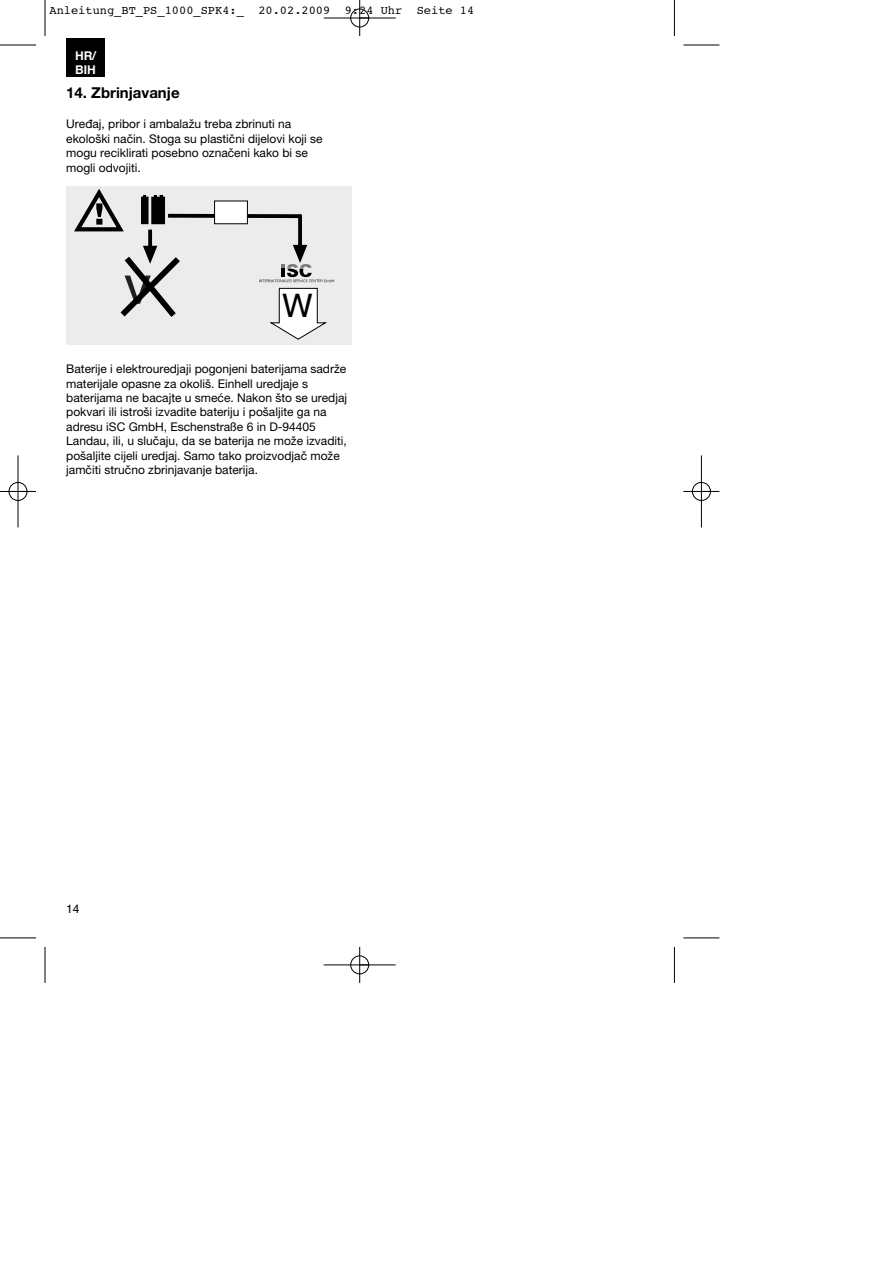
<style>
.page{position:relative;width:893px;height:1263px;background:#fff}
.page>*{position:absolute;margin:0;border:0;box-sizing:border-box;transform-origin:0 0}
.t1{font:54px "Helvetica";color:#231f20}
.t2{font:32.4px "Helvetica";color:#000}
.t3{font:700 15px "Helvetica Neue East A";color:#000}
.t4{font:12px/14.4px "Helvetica Neue CELT";color:#000}
.t5{font:12px/14.4px "Helvetica Neue East A";color:#000}
.t6{font:12px "Courier";color:#000}
.t7{font:700 12px/14.4px "Helvetica";color:#fff}
.t8{font:12px "Helvetica";color:#000}
</style>
<div class="page">
<div style="left:66px;top:39px;width:39px;height:38px;background:#000"></div>
<div style="left:66px;top:187px;width:286px;height:158px;background:#ececec"></div>
<svg style="left:74px;top:189px;width:50px;height:43px"></svg>
<svg style="left:148px;top:230px;width:4px;height:16px"></svg>
<svg style="left:120px;top:246px;width:60px;height:71px"></svg>
<svg style="left:168px;top:214px;width:133px;height:4px"></svg>
<svg style="left:298px;top:215px;width:4px;height:30px"></svg>
<svg style="left:269px;top:288px;width:58px;height:52px"></svg>
<svg style="left:259px;top:245px;width:75px;height:37px"></svg>
<div style="left:215px;top:201px;width:32px;height:23px;background:#fff"></div>
<div style="left:214px;top:201px;width:34px;height:23px;border:1px solid #000"></div>
<div style="left:142px;top:197px;width:6px;height:27px;background:#000"></div>
<div style="left:141px;top:197px;width:7px;height:27px;border:1px solid #000"></div>
<div style="left:152px;top:197px;width:13px;height:27px;background:#000"></div>
<div style="left:151px;top:197px;width:14px;height:27px;border:1px solid #000"></div>
<svg style="left:154px;top:195px;width:9px;height:2px"></svg>
<hr style="left:45px;top:0;width:1px;height:36px;background:#000">
<hr style="left:0;top:45px;width:36px;height:1px;background:#000">
<hr style="left:674px;top:0;width:1px;height:36px;background:#000">
<hr style="left:683px;top:45px;width:36px;height:1px;background:#000">
<hr style="left:45px;top:947px;width:1px;height:36px;background:#000">
<hr style="left:0;top:938px;width:36px;height:1px;background:#000">
<hr style="left:674px;top:947px;width:1px;height:36px;background:#000">
<hr style="left:683px;top:938px;width:36px;height:1px;background:#000">
<div style="left:692px;top:482px;width:19px;height:19px;border:1px solid #fff;border-radius:50%"></div>
<hr style="left:324px;top:18px;width:72px;height:1px;background:#000">
<hr style="left:324px;top:965px;width:72px;height:1px;background:#000">
<hr style="left:18px;top:455px;width:1px;height:72px;background:#000">
<hr style="left:701px;top:455px;width:1px;height:72px;background:#000">
<hr style="left:359px;top:0;width:1px;height:36px;background:#000">
<hr style="left:359px;top:947px;width:1px;height:36px;background:#000">
<hr style="left:0;top:491px;width:36px;height:1px;background:#000">
<hr style="left:683px;top:491px;width:36px;height:1px;background:#000">
<div style="left:350px;top:9px;width:19px;height:18px;border:1px solid #000;border-radius:50%"></div>
<div style="left:350px;top:956px;width:19px;height:18px;border:1px solid #000;border-radius:50%"></div>
<div style="left:9px;top:482px;width:18px;height:19px;border:1px solid #000;border-radius:50%"></div>
<div style="left:692px;top:482px;width:18px;height:19px;border:1px solid #000;border-radius:50%"></div>
<p class="t6" style="left:50px;top:4px;width:426px">Anleitung_BT_PS_1000_SPK4:_ 20.02.2009 9:24 Uhr Seite 14</p>
<p class="t7" style="left:75px;top:50px;width:22px">HR/<br>BIH</p>
<p class="t3" style="left:66px;top:88px;width:115px">14. Zbrinjavanje</p>
<p class="t5" style="left:66px;top:118px;width:258px">Uređaj, pribor i ambalažu treba zbrinuti na ekološki način. Stoga su plastični dijelovi koji se mogu reciklirati posebno označeni kako bi se mogli odvojiti.</p>
<h1 class="t1" style="left:124px;top:265px;width:28px">v</h1>
<h2 class="t2" style="left:282px;top:293px;width:32px">W</h2>
<p class="t4" style="left:66px;top:363px;width:282px">Baterije i elektrouredjaji pogonjeni baterijama sadrže materijale opasne za okoliš. Einhell uredjaje s baterijama ne bacajte u smeće. Nakon što se uredjaj pokvari ili istroši izvadite bateriju i pošaljite ga na adresu iSC GmbH, Eschenstraße 6 in D-94405<br>Landau, ili, u slučaju, da se baterija ne može izvaditi, pošaljite cijeli uredjaj. Samo tako proizvodjač može jamčiti stručno zbrinjavanje baterija.</p>
<p class="t8" style="left:66px;top:904px;width:15px">14</p>
</div>
